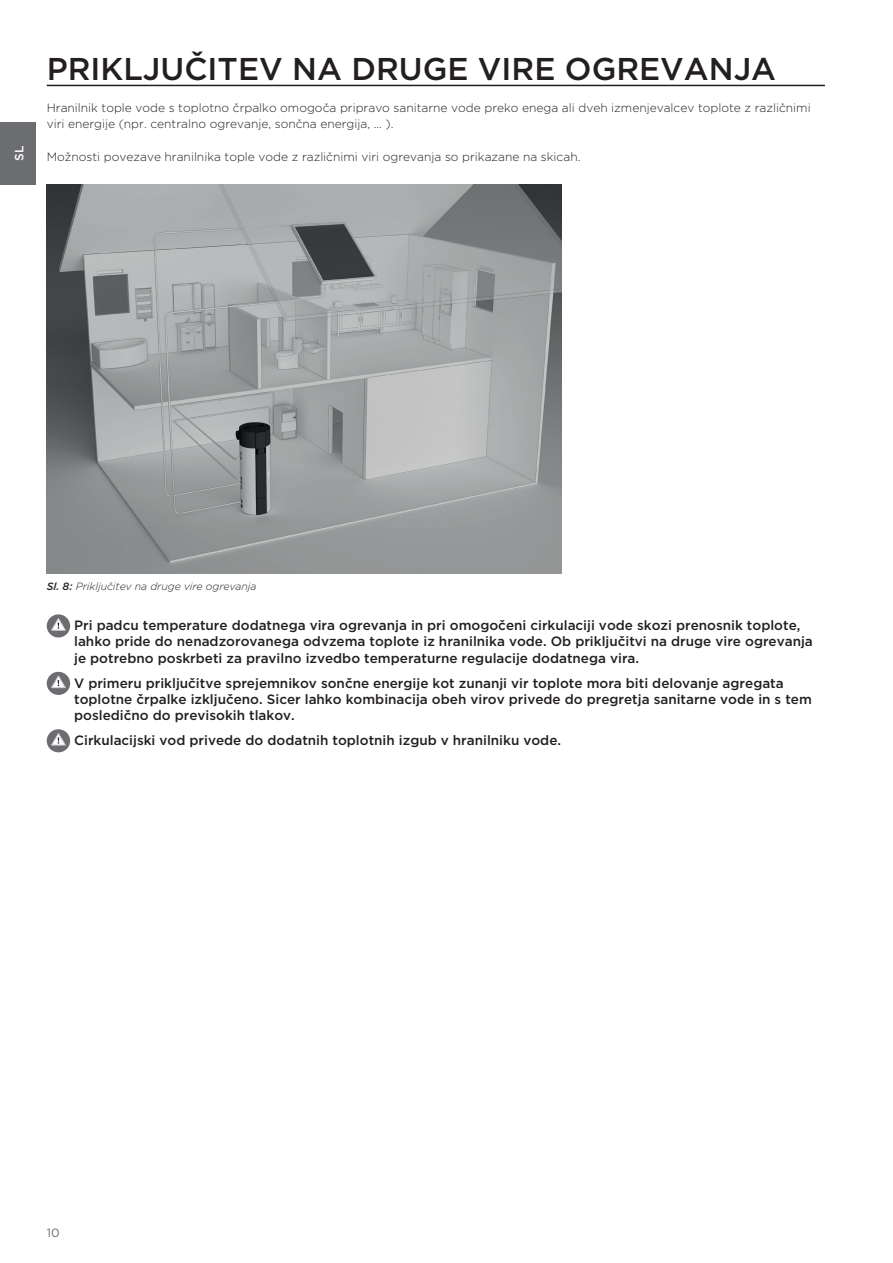
<style>
.page{position:relative;width:893px;height:1263px;background:#fff}
.page>*{position:absolute;margin:0;border:0;box-sizing:border-box;transform-origin:0 0}
.t1{font:500 31.5px "Gotham";color:#231f20}
.t2{font:500 13.5px/16.2px "Gotham";color:#231f20}
.t3{font:300 12px/16.2px "Gotham";color:#231f20}
.t4{font:12px "Gotham";color:#6c6d70}
.t5{font:500 12px "Gotham";color:#fff}
.t6{font:italic 300 10.5px "Gotham";color:#231f20}
.s1{font-weight:500}
</style>
<div class="page">
<div style="left:47px;top:614px;width:23px;height:23px;background:#6c6d70;border-radius:50%"></div>
<svg style="left:50px;top:617px;width:16px;height:14px"></svg>
<div style="left:47px;top:672px;width:23px;height:23px;background:#6c6d70;border-radius:50%"></div>
<svg style="left:50px;top:675px;width:16px;height:13px"></svg>
<div style="left:47px;top:729px;width:23px;height:23px;background:#6c6d70;border-radius:50%"></div>
<svg style="left:50px;top:732px;width:16px;height:14px"></svg>
<hr style="left:47px;top:85px;width:778px;height:1px;background:#231f20">
<img style="left:47px;top:185px;width:514px;height:389px">
<div style="left:0;top:122px;width:36px;height:63px;background:#6c6d70"></div>
<p class="t5" style="left:11px;top:161px;width:17px;rotate:-90deg">SL</p>
<h1 class="t1" style="left:47px;top:49px;width:731px">PRIKLJUČITEV NA DRUGE VIRE OGREVANJA</h1>
<p class="t3" style="left:47px;top:99px;width:765px">Hranilnik tople vode s toplotno črpalko omogoča pripravo sanitarne vode preko enega ali dveh izmenjevalcev toplote z različnimi viri energije (npr. centralno ogrevanje, sončna energija, … ).</p>
<p class="t3" style="left:47px;top:148px;width:535px">Možnosti povezave hranilnika tople vode z različnimi viri ogrevanja so prikazane na skicah.</p>
<p class="t6" style="left:47px;top:579px;width:211px"><span class="s1">Sl. 8:</span> Priključitev na druge vire ogrevanja</p>
<p class="t2" style="left:74px;top:617px;width:740px">Pri padcu temperature dodatnega vira ogrevanja in pri omogočeni cirkulaciji vode skozi prenosnik toplote, lahko pride do nenadzorovanega odvzema toplote iz hranilnika vode. Ob priključitvi na druge vire ogrevanja je potrebno poskrbeti za pravilno izvedbo temperaturne regulacije dodatnega vira.</p>
<p class="t2" style="left:74px;top:674px;width:739px">V primeru priključitve sprejemnikov sončne energije kot zunanji vir toplote mora biti delovanje agregata toplotne črpalke izključeno. Sicer lahko kombinacija obeh virov privede do pregretja sanitarne vode in s tem posledično do previsokih tlakov.</p>
<p class="t2" style="left:74px;top:732px;width:488px">Cirkulacijski vod privede do dodatnih toplotnih izgub v hranilniku vode.</p>
<p class="t4" style="left:47px;top:1225px;width:14px">10</p>
</div>
